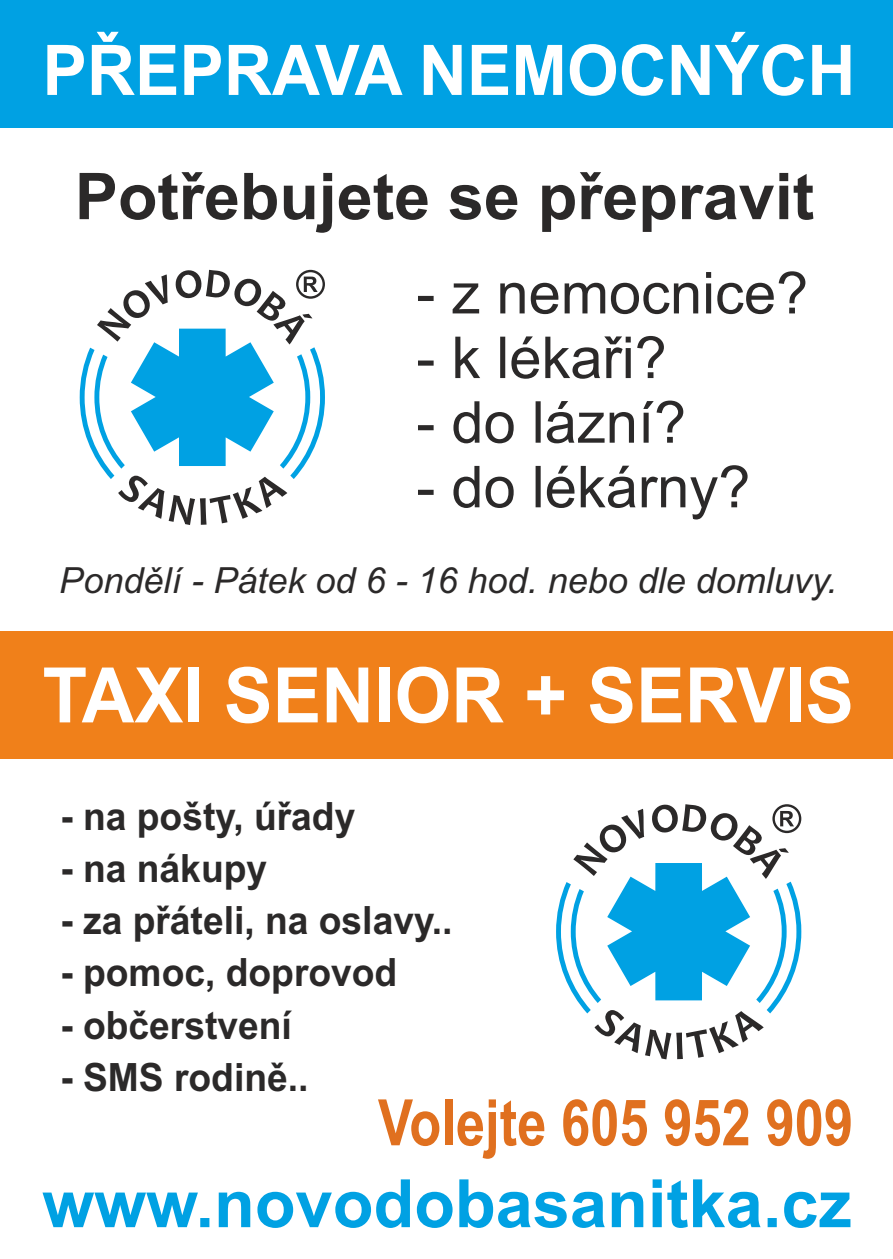
<style>
.page{position:relative;width:893px;height:1259px;background:#fff}
.page>*{position:absolute;margin:0;border:0;box-sizing:border-box;transform-origin:0 0}
.t1{font:700 76.5px "Arial";color:#fff;scale:.95 1}
.t2{font:700 69.9px "Arial";color:#fff;scale:.95 1}
.t3{font:700 64.2px "Arial Narrow";color:#e0701f}
.t4{font:700 39px "Arial";color:#2b2929;scale:.95 1}
.t5{font:italic 36px "Arial";color:#2b2929}
</style>
<div class="page">
<div style="left:0;top:0;width:893px;height:128px;background:#00a1e3"></div>
<svg style="left:80px;top:172px;width:733px;height:61px"></svg>
<svg style="left:418px;top:271px;width:387px;height:248px"></svg>
<svg style="left:43px;top:1179px;width:807px;height:49px"></svg>
<div style="left:0;top:631px;width:893px;height:128px;background:#f0801a"></div>
<svg style="left:80px;top:270px;width:245px;height:255px"></svg>
<svg style="left:556px;top:804px;width:245px;height:255px"></svg>
<h2 class="t2" style="left:43px;top:44px;width:857px">PŘEPRAVA NEMOCNÝCH</h2>
<p class="t5" style="left:59px;top:567px;width:779px">Pondělí - Pátek od 6 - 16 hod. nebo dle domluvy.</p>
<h1 class="t1" style="left:43px;top:666px;width:856px">TAXI SENIOR + SERVIS</h1>
<p class="t4" style="left:60px;top:801px;width:312px">- na pošty, úřady</p>
<p class="t4" style="left:60px;top:853px;width:219px">- na nákupy</p>
<p class="t4" style="left:60px;top:905px;width:414px">- za přáteli, na oslavy..</p>
<p class="t4" style="left:60px;top:958px;width:356px">- pomoc, doprovod</p>
<p class="t4" style="left:60px;top:1010px;width:245px">- občerstvení</p>
<p class="t4" style="left:60px;top:1062px;width:263px">- SMS rodině..</p>
<h3 class="t3" style="left:378px;top:1098px;width:477px">Volejte 605 952 909</h3>
</div>
